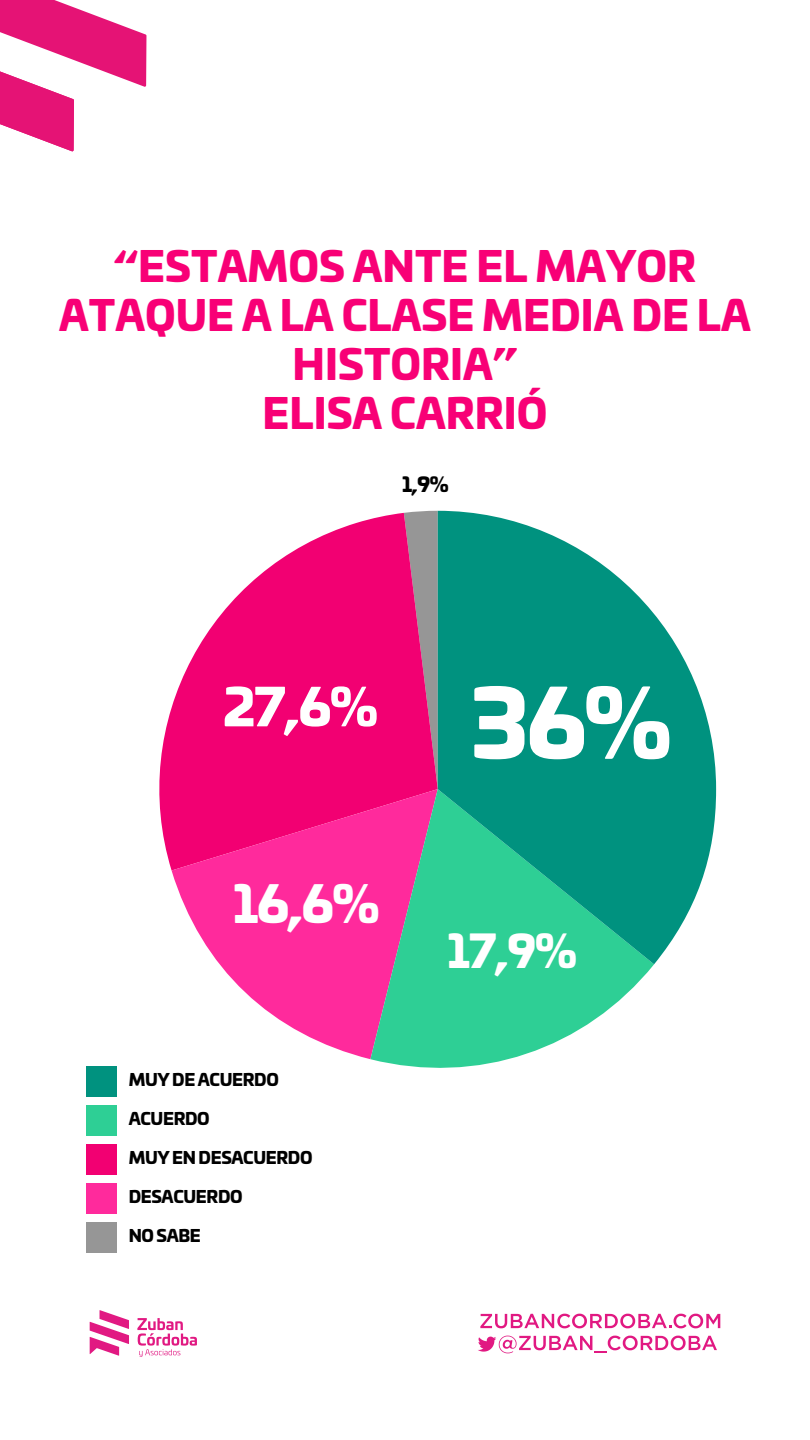
<style>
.page{position:relative;width:810px;height:1440px;background:#fff}
.page>*{position:absolute;margin:0;border:0;box-sizing:border-box;transform-origin:0 0}
.t1{font:900 92.4px "Univia Pro";color:#fff}
.t2{font:900 50.62px "Univia Pro";color:#fff}
.t3{font:900 49.72px "Univia Pro";color:#fff}
.t4{font:900 44.17px "Univia Pro";color:#fff}
.t5{font:900 40.88px/49.1px "Univia Pro";color:#f80076;text-align:center}
.t6{font:900 19.95px "Univia Pro";color:#000}
.t7{font:900 16.65px "Univia Pro";letter-spacing:-.02em;color:#000}
</style>
<div class="page">
<svg style="left:480px;top:1314px;width:240px;height:14px"></svg>
<svg style="left:478px;top:1336px;width:239px;height:17px"></svg>
<svg style="left:137px;top:1318px;width:60px;height:39px"></svg>
<svg style="left:90px;top:1310px;width:39px;height:46px"></svg>
<svg style="left:0;top:0;width:146px;height:151px"></svg>
<div style="left:86px;top:1105px;width:30px;height:31px;background:#2ecf95"></div>
<div style="left:86px;top:1066px;width:30px;height:31px;background:#00927f"></div>
<div style="left:86px;top:1144px;width:30px;height:30px;background:#f20072"></div>
<div style="left:86px;top:1183px;width:30px;height:30px;background:#ff2a9c"></div>
<div style="left:86px;top:1222px;width:30px;height:30px;background:#969696"></div>
<svg style="left:159px;top:513px;width:279px;height:358px;fill:#f20072"></svg>
<svg style="left:172px;top:789px;width:198px;height:270px;fill:#ff2a9c"></svg>
<svg style="left:370px;top:789px;width:284px;height:279px;fill:#2ecf95"></svg>
<svg style="left:438px;top:511px;width:278px;height:453px;fill:#00927f"></svg>
<p class="t5" style="left:59px;top:239px;width:693px">“ESTAMOS ANTE EL MAYOR<br>ATAQUE A LA CLASE MEDIA DE LA<br>HISTORIA”<br>ELISA CARRIÓ</p>
<p class="t6" style="left:402px;top:468px;width:48px">1,9%</p>
<p class="t2" style="left:223px;top:665px;width:156px">27,6%</p>
<p class="t3" style="left:233px;top:863px;width:148px">16,6%</p>
<p class="t7" style="left:129px;top:1066px;width:152px">MUY DE ACUERDO</p>
<p class="t7" style="left:129px;top:1105px;width:82px">ACUERDO</p>
<p class="t7" style="left:129px;top:1144px;width:185px">MUY EN DESACUERDO</p>
<p class="t7" style="left:129px;top:1183px;width:115px">DESACUERDO</p>
<p class="t7" style="left:129px;top:1222px;width:74px">NO SABE</p>
<h1 class="t1" style="left:471px;top:648px;width:202px">36%</h1>
<p class="t4" style="left:448px;top:915px;width:131px">17,9%</p>
</div>
